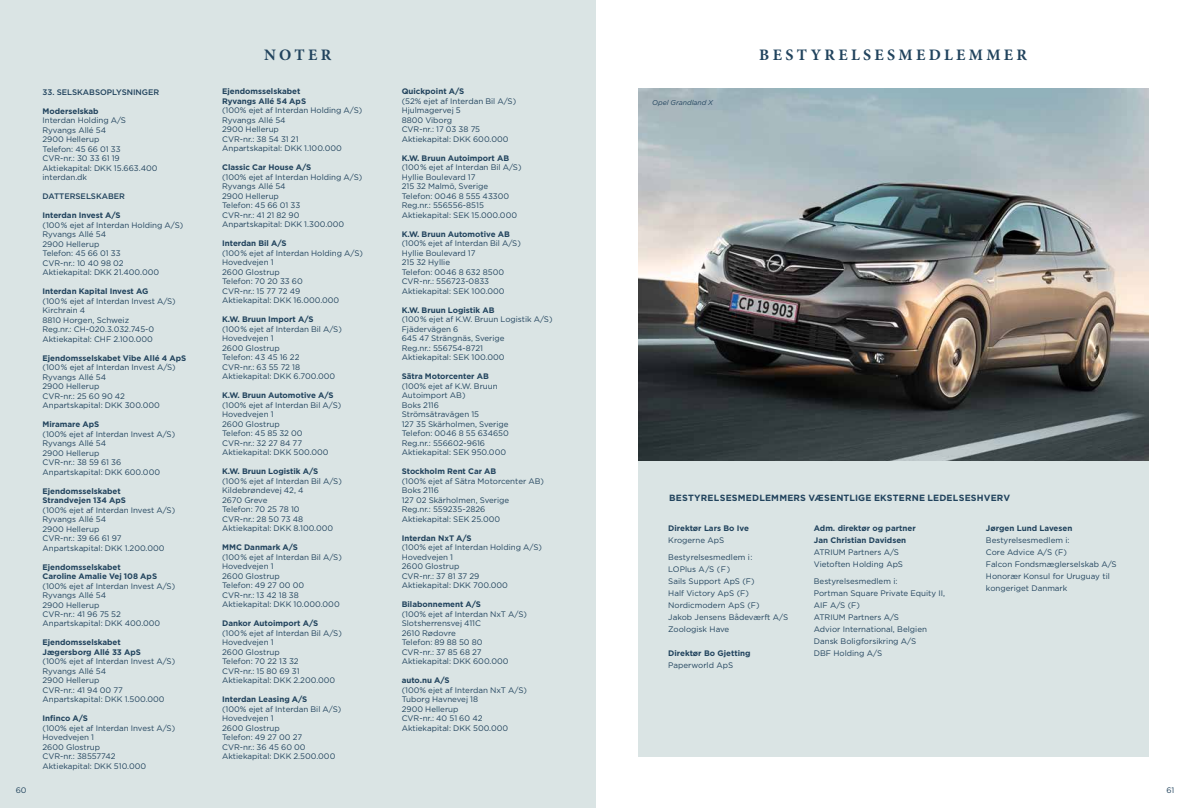
<style>
.page{position:relative;width:1191px;height:808px;background:#fff}
.page>*{position:absolute;margin:0;border:0;box-sizing:border-box;transform-origin:0 0}
.t1{font:700 16px "Minion Pro";letter-spacing:.21em;color:#21435d}
.t2{font:700 9px "Gotham";letter-spacing:.02em;color:#21435d}
.t3{font:8px/9.5px "Gotham";color:#21435d}
.t4{font:700 8px/9.5px "Gotham";color:#21435d}
.t5{font:500 8px "Gotham";color:#21435d}
.t6{font:italic 7px "Gotham";color:#21435d}
</style>
<div class="page">
<div style="left:0;top:0;width:595px;height:808px;background:#dae4e4"></div>
<div style="left:638px;top:376px;width:510px;height:381px;background:#dae4e4"></div>
<img style="left:638px;top:88px;width:510px;height:373px">
<p class="t5" style="left:43px;top:86px;width:118px">33. SELSKABSOPLYSNINGER</p>
<p class="t4" style="left:43px;top:106px;width:58px">Moderselskab</p>
<p class="t3" style="left:43px;top:115px;width:117px">Interdan Holding A/S<br>Ryvangs Allé 54<br>2900 Hellerup<br>Telefon: 45 66 01 33<br>CVR-nr.: 30 33 61 19<br>Aktiekapital: DKK 15.663.400 interdan.dk</p>
<p class="t5" style="left:43px;top:191px;width:84px">DATTERSELSKABER</p>
<p class="t4" style="left:43px;top:210px;width:80px">Interdan Invest A/S</p>
<p class="t3" style="left:43px;top:220px;width:142px">(100 % ejet af Interdan Holding A/S)<br>Ryvangs Allé 54<br>2900 Hellerup<br>Telefon: 45 66 01 33<br>CVR-nr.: 10 40 98 02<br>Aktiekapital: DKK 21.400.000</p>
<p class="t4" style="left:43px;top:286px;width:107px">Interdan Kapital Invest AG</p>
<p class="t3" style="left:43px;top:296px;width:135px">(100 % ejet af Interdan Invest A/S)<br>Kirchrain 4<br>8810 Horgen, Schweiz<br>Reg.nr.: CH-020.3.032.745-0<br>Aktiekapital: CHF 2.100.000</p>
<p class="t4" style="left:43px;top:353px;width:145px">Ejendomsselskabet Vibe Allé 4 ApS</p>
<p class="t3" style="left:43px;top:362px;width:135px">(100 % ejet af Interdan Invest A/S)<br>Ryvangs Allé 54<br>2900 Hellerup<br>CVR-nr.: 25 60 90 42<br>Anpartskapital: DKK 300.000</p>
<p class="t4" style="left:43px;top:419px;width:58px">Miramare ApS</p>
<p class="t3" style="left:43px;top:429px;width:134px">(100% ejet af Interdan Invest A/S)<br>Ryvangs Allé 54<br>2900 Hellerup<br>CVR-nr.: 38 59 61 36<br>Anpartskapital: DKK 600.000</p>
<p class="t4" style="left:43px;top:486px;width:85px">Ejendomsselskabet<br>Strandvejen 134 ApS</p>
<p class="t3" style="left:43px;top:505px;width:134px">(100% ejet af Interdan Invest A/S)<br>Ryvangs Allé 54<br>2900 Hellerup<br>CVR-nr.: 39 66 61 97<br>Anpartskapital: DKK 1.200.000</p>
<p class="t4" style="left:43px;top:562px;width:116px">Ejendomsselskabet<br>Caroline Amalie Vej 108 ApS</p>
<p class="t3" style="left:43px;top:581px;width:134px">(100% ejet af Interdan Invest A/S)<br>Ryvangs Allé 54<br>2900 Hellerup<br>CVR-nr.: 41 96 75 52<br>Anpartskapital: DKK 400.000</p>
<p class="t4" style="left:43px;top:638px;width:100px">Ejendomsselskabet<br>Jægersborg Allé 33 ApS</p>
<p class="t3" style="left:43px;top:657px;width:134px">(100% ejet af Interdan Invest A/S)<br>Ryvangs Allé 54<br>2900 Hellerup<br>CVR-nr.: 41 94 00 77<br>Anpartskapital: DKK 1.500.000</p>
<p class="t4" style="left:43px;top:714px;width:47px">Infinco A/S</p>
<p class="t3" style="left:43px;top:723px;width:134px">(100% ejet af Interdan Invest A/S)<br>Hovedvejen 1<br>2600 Glostrup<br>CVR-nr.: 38557742<br>Aktiekapital: DKK 510.000</p>
<h1 class="t1" style="left:264px;top:43px;width:69px">NOTER</h1>
<h1 class="t1" style="left:759px;top:43px;width:269px">BESTYRELSESMEDLEMMER</h1>
<p class="t4" style="left:222px;top:87px;width:85px">Ejendomsselskabet<br>Ryvangs Allé 54 ApS</p>
<p class="t3" style="left:222px;top:106px;width:142px">(100% ejet af Interdan Holding A/S)<br>Ryvangs Allé 54<br>2900 Hellerup<br>CVR-nr.: 38 54 31 21<br>Anpartskapital: DKK 1.100.000</p>
<p class="t4" style="left:222px;top:163px;width:91px">Classic Car House A/S</p>
<p class="t3" style="left:222px;top:172px;width:142px">(100% ejet af Interdan Holding A/S)<br>Ryvangs Allé 54<br>2900 Hellerup<br>Telefon: 45 66 01 33<br>CVR-nr.: 41 21 82 90<br>Anpartskapital: DKK 1.300.000</p>
<p class="t4" style="left:222px;top:239px;width:66px">Interdan Bil A/S</p>
<p class="t3" style="left:222px;top:248px;width:142px">(100 % ejet af Interdan Holding A/S)<br>Hovedvejen 1<br>2600 Glostrup<br>Telefon: 70 20 33 60<br>CVR-nr.: 15 77 72 49<br>Aktiekapital: DKK 16.000.000</p>
<p class="t4" style="left:222px;top:315px;width:93px">K.W. Bruun Import A/S</p>
<p class="t3" style="left:222px;top:324px;width:121px">(100 % ejet af Interdan Bil A/S)<br>Hovedvejen 1<br>2600 Glostrup<br>Telefon: 43 45 16 22<br>CVR-nr.: 63 55 72 18<br>Aktiekapital: DKK 6.700.000</p>
<p class="t4" style="left:222px;top:391px;width:113px">K.W. Bruun Automotive A/S</p>
<p class="t3" style="left:222px;top:400px;width:121px">(100% ejet af Interdan Bil A/S)<br>Hovedvejen 1<br>2600 Glostrup<br>Telefon: 45 85 32 00<br>CVR-nr.: 32 27 84 77<br>Aktiekapital: DKK 500.000</p>
<p class="t4" style="left:222px;top:467px;width:98px">K.W. Bruun Logistik A/S</p>
<p class="t3" style="left:222px;top:476px;width:121px">(100 % ejet af Interdan Bil A/S)<br>Kildebrøndevej 42, 4<br>2670 Greve<br>Telefon: 70 25 78 10<br>CVR-nr.: 28 50 73 48<br>Aktiekapital: DKK 8.100.000</p>
<p class="t4" style="left:222px;top:543px;width:77px">MMC Danmark A/S</p>
<p class="t3" style="left:222px;top:552px;width:121px">(100 % ejet af Interdan Bil A/S)<br>Hovedvejen 1<br>2600 Glostrup<br>Telefon: 49 27 00 00<br>CVR-nr.: 13 42 18 38<br>Aktiekapital: DKK 10.000.000</p>
<p class="t4" style="left:222px;top:619px;width:97px">Dankor Autoimport A/S</p>
<p class="t3" style="left:222px;top:628px;width:121px">(100 % ejet af Interdan Bil A/S)<br>Hovedvejen 1<br>2600 Glostrup<br>Telefon: 70 22 13 32<br>CVR-nr.: 15 80 69 31<br>Aktiekapital: DKK 2.200.000</p>
<p class="t4" style="left:222px;top:695px;width:87px">Interdan Leasing A/S</p>
<p class="t3" style="left:222px;top:704px;width:121px">(100% ejet af Interdan Bil A/S)<br>Hovedvejen 1<br>2600 Glostrup<br>Telefon: 49 27 00 27<br>CVR-nr.: 36 45 60 00<br>Aktiekapital: DKK 2.500.000</p>
<p class="t4" style="left:402px;top:87px;width:64px">Quickpoint A/S</p>
<p class="t3" style="left:402px;top:96px;width:116px">(52% ejet af Interdan Bil A/S)<br>Hjulmagervej 5<br>8800 Viborg<br>CVR-nr.: 17 03 38 75<br>Aktiekapital: DKK 600.000</p>
<p class="t4" style="left:402px;top:153px;width:109px">K.W. Bruun Autoimport AB</p>
<p class="t3" style="left:402px;top:162px;width:121px">(100 % ejet af Interdan Bil A/S)<br>Hyllie Boulevard 17<br>215 32 Malmö, Sverige<br>Telefon: 0046 8 555 43300<br>Reg.nr.: 556556-8515<br>Aktiekapital: SEK 15.000.000</p>
<p class="t4" style="left:402px;top:229px;width:110px">K.W. Bruun Automotive AB</p>
<p class="t3" style="left:402px;top:238px;width:121px">(100% ejet af Interdan Bil A/S)<br>Hyllie Boulevard 17<br>215 32 Hyllie<br>Telefon: 0046 8 632 8500<br>CVR-nr.: 556723-0833<br>Aktiekapital: SEK 100.000</p>
<p class="t4" style="left:402px;top:305px;width:94px">K.W. Bruun Logistik AB</p>
<p class="t3" style="left:402px;top:314px;width:152px">(100 % ejet af K.W. Bruun Logistik A/S)<br>Fjädervägen 6<br>645 47 Strängnäs, Sverige<br>Reg.nr.: 556754-8721<br>Aktiekapital: SEK 100.000</p>
<p class="t4" style="left:402px;top:371px;width:89px">Sätra Motorcenter AB</p>
<p class="t3" style="left:402px;top:381px;width:109px">(100% ejet af K.W. Bruun<br>Autoimport AB)<br>Boks 2116<br>Strömsätravägen 15<br>127 35 Skärholmen, Sverige<br>Telefon: 0046 8 55 634650<br>Reg.nr.: 556602-9616<br>Aktiekapital: SEK 950.000</p>
<p class="t4" style="left:402px;top:466px;width:96px">Stockholm Rent Car AB</p>
<p class="t3" style="left:402px;top:476px;width:144px">(100% ejet af Sätra Motorcenter AB)<br>Boks 2116<br>127 02 Skärholmen, Sverige<br>Reg.nr.: 559235-2826<br>Aktiekapital: SEK 25.000</p>
<p class="t4" style="left:402px;top:533px;width:71px">Interdan NxT A/S</p>
<p class="t3" style="left:402px;top:542px;width:142px">(100% ejet af Interdan Holding A/S)<br>Hovedvejen 1<br>2600 Glostrup<br>CVR-nr.: 37 81 37 29<br>Aktiekapital: DKK 700.000</p>
<p class="t4" style="left:402px;top:599px;width:81px">Bilabonnement A/S</p>
<p class="t3" style="left:402px;top:609px;width:127px">(100% ejet af Interdan NxT A/S)<br>Slotsherrensvej 411C<br>2610 Rødovre<br>Telefon: 89 88 50 80<br>CVR-nr.: 37 85 68 27<br>Aktiekapital: DKK 600.000</p>
<p class="t4" style="left:402px;top:675px;width:49px">auto.nu A/S</p>
<p class="t3" style="left:402px;top:685px;width:127px">(100% ejet af Interdan NxT A/S)<br>Tuborg Havnevej 18<br>2900 Hellerup<br>CVR-nr.: 40 51 60 42<br>Aktiekapital: DKK 500.000</p>
<p class="t6" style="left:652px;top:99px;width:62px">Opel Grandland X</p>
<p class="t2" style="left:669px;top:492px;width:342px">BESTYRELSESMEDLEMMERS VÆSENTLIGE EKSTERNE LEDELSESHVERV</p>
<p class="t4" style="left:668px;top:523px;width:82px">Direktør Lars Bo Ive</p>
<p class="t3" style="left:668px;top:531px;width:86px;line-height:17px">Krogerne ApS<br>Bestyrelsesmedlem i :</p>
<p class="t3" style="left:668px;top:562px;width:121px;line-height:12px">LOPlus A /S ( F )<br>Sails Support ApS (F)<br>Half Victory ApS (F)<br>Nordicmodern ApS (F)<br>Jakob Jensens Bådeværft A/S<br>Zoologisk Have</p>
<p class="t4" style="left:668px;top:648px;width:84px">Direktør Bo Gjetting</p>
<p class="t3" style="left:668px;top:660px;width:66px">Paperworld ApS</p>
<p class="t4" style="left:814px;top:522px;width:103px;line-height:12px">Adm. direktør og partner<br>Jan Christian Davidsen</p>
<p class="t3" style="left:814px;top:545px;width:91px;line-height:12px">ATRIUM Partners A/S<br>Vietoften Holding ApS</p>
<p class="t3" style="left:814px;top:574px;width:133px;line-height:12px">Bestyrelsesmedlem i:<br>Portman Square Private Equity II,<br>AIF A/S (F)<br>ATRIUM Partners A/S<br>Advior International, Belgien<br>Dansk Boligforsikring A/S<br>DBF Holding A/S</p>
<p class="t4" style="left:986px;top:523px;width:88px">Jørgen Lund Lavesen</p>
<p class="t3" style="left:986px;top:533px;width:132px;line-height:12px">Bestyrelsesmedlem i:<br>Core Advice A/S (F)<br>Falcon Fondsmæglerselskab A/S<br>Honorær Konsul for Uruguay til kongeriget Danmark</p>
<p class="t3" style="left:16px;top:785px;width:12px">60</p>
<p class="t3" style="left:1166px;top:785px;width:9px">61</p>
</div>
